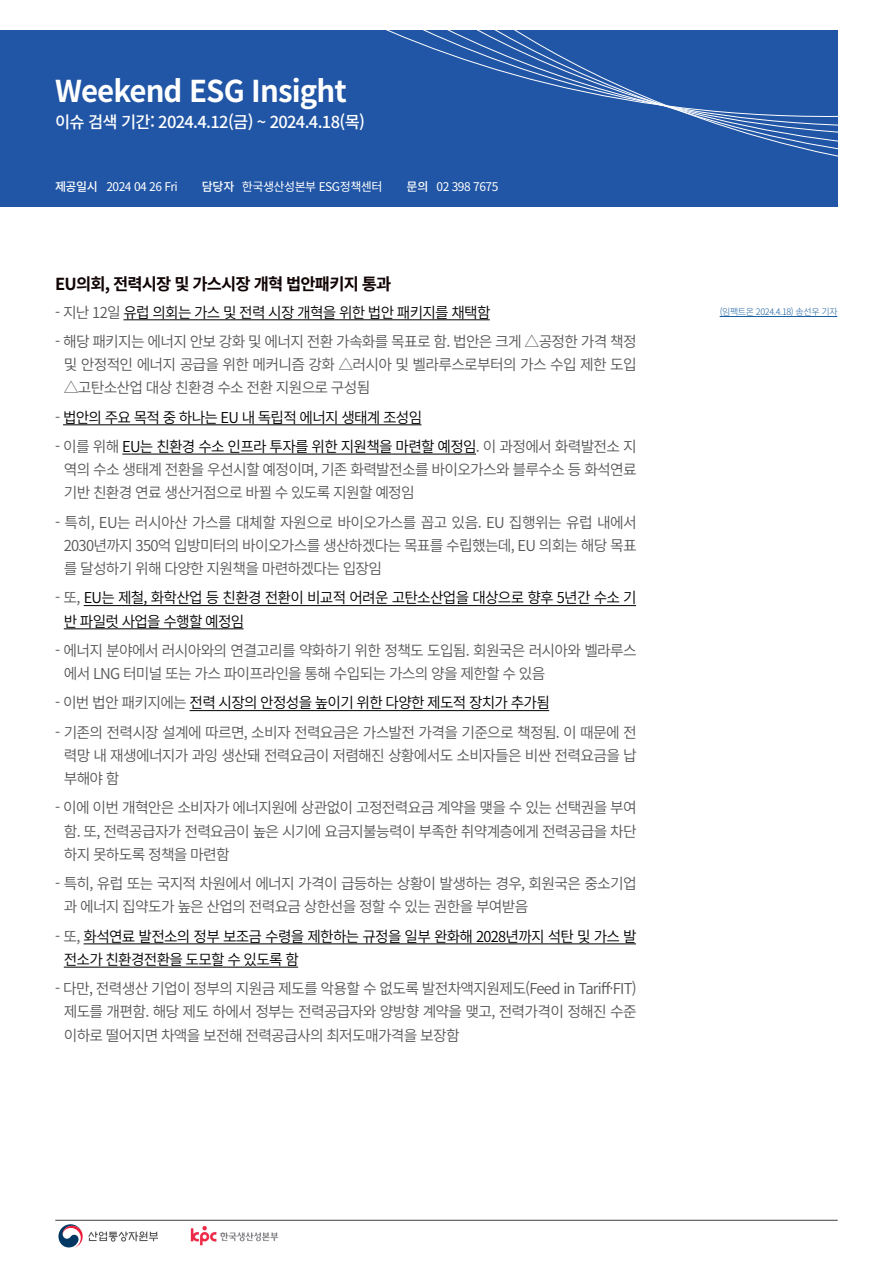
<style>
.page{position:relative;width:893px;height:1263px;background:#fff}
.page>*{position:absolute;margin:0;border:0;box-sizing:border-box;transform-origin:0 0}
.t1{font:700 30px "Source Han Sans K";letter-spacing:-.03em;color:#fff}
.t2{font:500 16.5px "Source Han Sans K";letter-spacing:-.04em;color:#fff}
.t3{font:700 16.5px "Source Han Sans K";letter-spacing:-.05em;color:#110405}
.t4{font:15px/23.2px "Source Han Sans K";letter-spacing:-.05em;color:#575757;text-align:justify}
.t5{font:15px/23.2px "Source Han Sans K";letter-spacing:-.05em;color:#000}
.t6{font:12px "Source Han Sans K";letter-spacing:-.04em;color:#fff}
.t7{font:500 12px "Source Han Sans K";letter-spacing:-.025em;color:#fff}
.t8{font:300 9px "Source Han Sans K";letter-spacing:-.04em;color:#175d9e}
.s1{color:#575757}
.s2{color:#000}
</style>
<div class="page">
<svg style="left:58px;top:1224px;width:100px;height:24px"></svg>
<div style="left:0;top:30px;width:838px;height:176px;background:#2155a5"></div>
<svg style="left:423px;top:30px;width:415px;height:177px"></svg>
<hr style="left:55px;top:1220px;width:783px;height:1px;background:#030505">
<img style="left:190px;top:1226px;width:89px;height:20px">
<hr style="left:123px;top:319px;width:367px;height:1px;background:#000">
<hr style="left:63px;top:424px;width:358px;height:1px;background:#000">
<hr style="left:122px;top:454px;width:354px;height:1px;background:#000">
<hr style="left:84px;top:605px;width:552px;height:1px;background:#000">
<hr style="left:64px;top:628px;width:180px;height:1px;background:#000">
<hr style="left:190px;top:710px;width:359px;height:1px;background:#000">
<hr style="left:84px;top:943px;width:552px;height:1px;background:#000">
<hr style="left:64px;top:967px;width:234px;height:1px;background:#000">
<hr style="left:720px;top:316px;width:117px;height:1px;background:#175d9e">
<p class="t1" style="left:55px;top:74px;width:293px">Weekend ESG Insight</p>
<p class="t2" style="left:55px;top:113px;width:312px">이슈 검색 기간: 2024.4.12(금) ~ 2024.4.18(목)</p>
<p class="t7" style="left:55px;top:180px;width:44px">제공일시</p>
<p class="t6" style="left:106px;top:180px;width:73px">2024 04 26 Fri</p>
<p class="t7" style="left:202px;top:180px;width:34px">담당자</p>
<p class="t6" style="left:242px;top:180px;width:142px">한국생산성본부 ESG정책센터</p>
<p class="t7" style="left:407px;top:180px;width:24px">문의</p>
<p class="t6" style="left:436px;top:180px;width:63px">02 398 7675</p>
<p class="t3" style="left:55px;top:274px;width:338px">EU의회, 전력시장 및 가스시장 개혁 법안패키지 통과</p>
<p class="t5" style="left:55px;top:301px;width:437px"><span class="s1">- 지난 12일</span> 유럽 의회는 가스 및 전력 시장 개혁을 위한 법안 패키지를 채택함</p>
<p class="t4" style="left:64px;top:330px;width:574px;text-indent:-9px">- 해당 패키지는 에너지 안보 강화 및 에너지 전환 가속화를 목표로 함. 법안은 크게 △공정한 가격 책정 및 안정적인 에너지 공급을 위한 메커니즘 강화 △러시아 및 벨라루스로부터의 가스 수입 제한 도입 △고탄소산업 대상 친환경 수소 전환 지원으로 구성됨</p>
<p class="t5" style="left:55px;top:406px;width:368px"><span class="s1">-</span> 법안의 주요 목적 중 하나는 EU 내 독립적 에너지 생태계 조성임</p>
<p class="t4" style="left:64px;top:435px;width:574px;text-indent:-9px">- 이를 위해 <span class="s2">EU는 친환경 수소 인프라 투자를 위한 지원책을 마련할 예정임</span>. 이 과정에서 화력발전소 지 역의 수소 생태계 전환을 우선시할 예정이며, 기존 화력발전소를 바이오가스와 블루수소 등 화석연료 기반 친환경 연료 생산거점으로 바뀔 수 있도록 지원할 예정임</p>
<p class="t4" style="left:64px;top:511px;width:575px;text-indent:-9px">- 특히, EU는 러시아산 가스를 대체할 자원으로 바이오가스를 꼽고 있음. EU 집행위는 유럽 내에서 2030년까지 350억 입방미터의 바이오가스를 생산하겠다는 목표를 수립했는데, EU 의회는 해당 목표 를 달성하기 위해 다양한 지원책을 마련하겠다는 입장임</p>
<p class="t5" style="left:64px;top:586px;width:574px;text-indent:-9px"><span class="s1">- 또,</span> EU는 제철, 화학산업 등 친환경 전환이 비교적 어려운 고탄소산업을 대상으로 향후 5년간 수소 기 반 파일럿 사업을 수행할 예정임</p>
<p class="t4" style="left:64px;top:639px;width:574px;text-indent:-9px">- 에너지 분야에서 러시아와의 연결고리를 약화하기 위한 정책도 도입됨. 회원국은 러시아와 벨라루스 에서 LNG 터미널 또는 가스 파이프라인을 통해 수입되는 가스의 양을 제한할 수 있음</p>
<p class="t5" style="left:55px;top:691px;width:496px"><span class="s1">- 이번 법안 패키지에는</span> 전력 시장의 안정성을 높이기 위한 다양한 제도적 장치가 추가됨</p>
<p class="t4" style="left:64px;top:721px;width:574px;text-indent:-9px">- 기존의 전력시장 설계에 따르면, 소비자 전력요금은 가스발전 가격을 기준으로 책정됨. 이 때문에 전 력망 내 재생에너지가 과잉 생산돼 전력요금이 저렴해진 상황에서도 소비자들은 비싼 전력요금을 납 부해야 함</p>
<p class="t4" style="left:64px;top:796px;width:574px;text-indent:-9px">- 이에 이번 개혁안은 소비자가 에너지원에 상관없이 고정전력요금 계약을 맺을 수 있는 선택권을 부여 함. 또, 전력공급자가 전력요금이 높은 시기에 요금지불능력이 부족한 취약계층에게 전력공급을 차단 하지 못하도록 정책을 마련함</p>
<p class="t4" style="left:64px;top:872px;width:574px;text-indent:-9px">- 특히, 유럽 또는 국지적 차원에서 에너지 가격이 급등하는 상황이 발생하는 경우, 회원국은 중소기업 과 에너지 집약도가 높은 산업의 전력요금 상한선을 정할 수 있는 권한을 부여받음</p>
<p class="t5" style="left:64px;top:925px;width:574px;text-indent:-9px"><span class="s1">- 또,</span> 화석연료 발전소의 정부 보조금 수령을 제한하는 규정을 일부 완화해 2028년까지 석탄 및 가스 발 전소가 친환경전환을 도모할 수 있도록 함</p>
<p class="t4" style="left:64px;top:977px;width:574px;text-indent:-9px">- 다만, 전력생산 기업이 정부의 지원금 제도를 악용할 수 없도록 발전차액지원제도(Feed in Tariff·FIT) 제도를 개편함. 해당 제도 하에서 정부는 전력공급자와 양방향 계약을 맺고, 전력가격이 정해진 수준 이하로 떨어지면 차액을 보전해 전력공급사의 최저도매가격을 보장함</p>
<p class="t8" style="left:720px;top:307px;width:120px">(임팩트온 2024.4.18) 송선우 기자</p>
</div>
